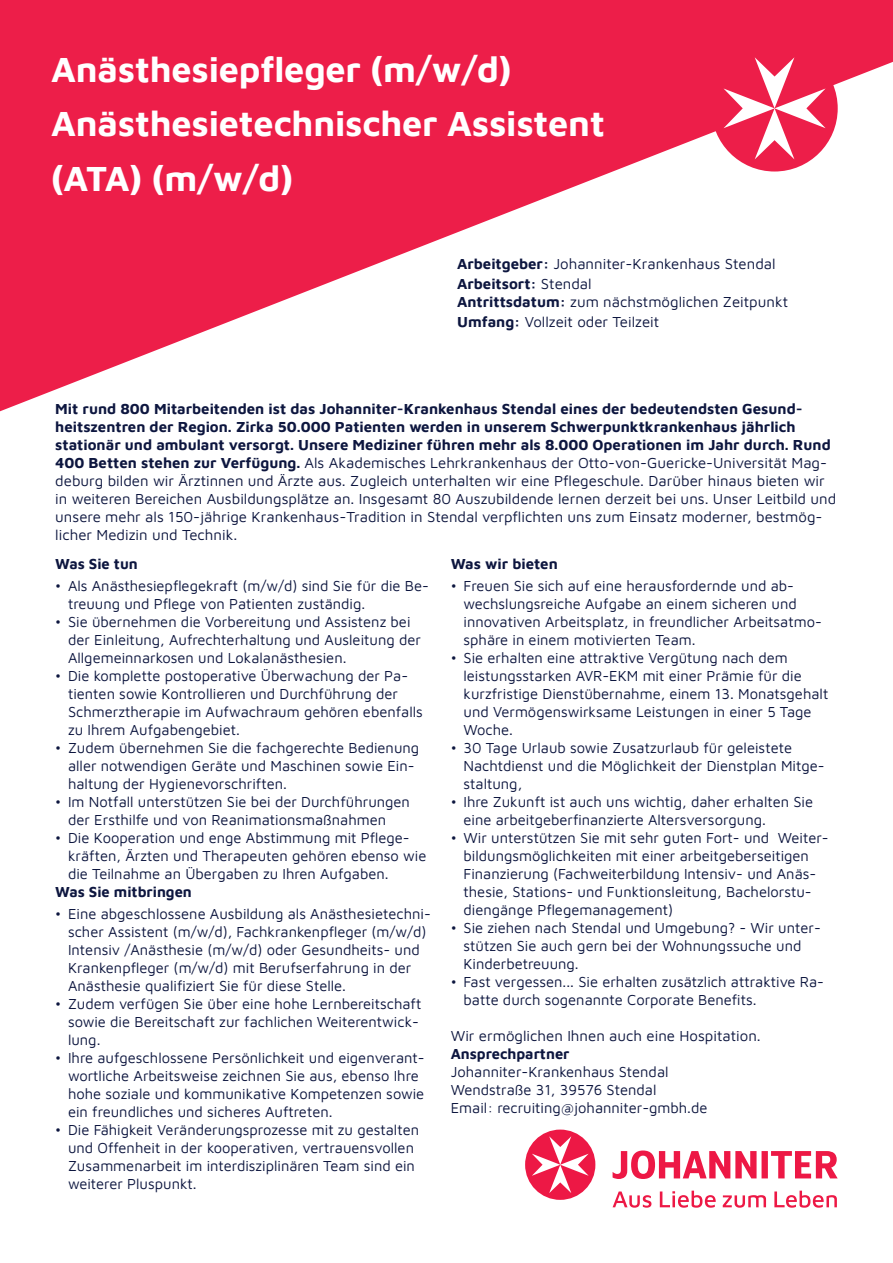
<style>
.page{position:relative;width:893px;height:1263px;background:#fff}
.page>*{position:absolute;margin:0;border:0;box-sizing:border-box;transform-origin:0 0}
.t1{font:700 36px/54px "Maven Pro";letter-spacing:-.005em;color:#fff}
.t2{font:15px/18px "Maven Pro";color:#0d163f}
.t3{font:700 15px "Maven Pro";color:#0d163f}
.s1{font-weight:700}
</style>
<div class="page">
<svg style="left:0;top:0;width:893px;height:411px;fill:#ed1e49"></svg>
<div style="left:711px;top:45px;width:127px;height:126px;background:#ed1e49;border-radius:50%"></div>
<svg style="left:723px;top:57px;width:103px;height:102px"></svg>
<svg style="left:525px;top:1129px;width:313px;height:79px"></svg>
<h1 class="t1" style="left:51px;top:41px;width:555px">Anästhesiepfleger (m/w/d)<br>Anästhesietechnischer Assistent (ATA) (m/w/d)</h1>
<p class="t2" style="left:457px;top:253px;width:320px;line-height:20.1px"><span class="s1">Arbeitgeber:</span> Johanniter-Krankenhaus Stendal<br><span class="s1">Arbeitsort:</span> Stendal</p>
<p class="t2" style="left:457px;top:291px;width:332px;line-height:20.1px"><span class="s1">Antrittsdatum:</span> zum nächstmöglichen Zeitpunkt<br><span class="s1">Umfang:</span> Vollzeit oder Teilzeit</p>
<p class="t2" style="left:55px;top:399px;width:782px"><span class="s1">Mit rund 800 Mitarbeitenden ist das Johanniter-Krankenhaus Stendal eines der bedeutendsten Gesund&shy;heitszentren der Region. Zirka 50.000 Patienten werden in unserem Schwerpunktkrankenhaus jährlich stationär und ambulant versorgt. Unsere Mediziner führen mehr als 8.000 Operationen im Jahr durch. Rund 400 Betten stehen zur Verfügung.</span> Als Akademisches Lehrkrankenhaus der Otto-von-Guericke-Universität Mag&shy;deburg bilden wir Ärztinnen und Ärzte aus. Zugleich unterhalten wir eine Pflegeschule. Darüber hinaus bieten wir in weiteren Bereichen Ausbildungsplätze an. Insgesamt 80 Auszubildende lernen derzeit bei uns. Unser Leitbild und unsere mehr als 150-jährige Krankenhaus-Tradition in Stendal verpflichten uns zum Einsatz moderner, bestmög&shy;licher Medizin und Technik.</p>
<p class="t3" style="left:55px;top:554px;width:84px">Was Sie tun</p>
<p class="t2" style="left:68px;top:576px;width:362px;text-indent:-13px">• Als Anästhesiepflegekraft (m/w/d) sind Sie für die Be&shy;treuung und Pflege von Patienten zuständig.</p>
<p class="t2" style="left:68px;top:612px;width:354px;text-indent:-13px">• Sie übernehmen die Vorbereitung und Assistenz bei der Einleitung, Aufrechterhaltung und Ausleitung der<br>Allgemeinnarkosen und Lokalanästhesien.</p>
<p class="t2" style="left:68px;top:666px;width:356px;text-indent:-13px">• Die komplette postoperative Überwachung der Pa&shy;tienten sowie Kontrollieren und Durchführung der Schmerztherapie im Aufwachraum gehören ebenfalls zu Ihrem Aufgabengebiet.</p>
<p class="t2" style="left:68px;top:738px;width:353px;text-indent:-13px">• Zudem übernehmen Sie die fachgerechte Bedienung aller notwendigen Geräte und Maschinen sowie Ein&shy;haltung der Hygienevorschriften.</p>
<p class="t2" style="left:68px;top:792px;width:343px;text-indent:-13px">• Im Notfall unterstützen Sie bei der Durchführungen der Ersthilfe und von Reanimationsmaßnahmen</p>
<p class="t2" style="left:68px;top:828px;width:360px;text-indent:-13px">• Die Kooperation und enge Abstimmung mit Pflege&shy;kräften, Ärzten und Therapeuten gehören ebenso wie die Teilnahme an Übergaben zu Ihren Aufgaben.</p>
<p class="t3" style="left:55px;top:882px;width:138px">Was Sie mitbringen</p>
<p class="t2" style="left:68px;top:903px;width:364px;text-indent:-13px">• Eine abgeschlossene Ausbildung als Anästhesietechni&shy;scher Assistent (m/w/d), Fachkrankenpfleger (m/w/d)<br>Intensiv /Anästhesie (m/w/d) oder Gesundheits- und Krankenpfleger (m/w/d) mit Berufserfahrung in der Anästhesie qualifiziert Sie für diese Stelle.</p>
<p class="t2" style="left:68px;top:993px;width:355px;text-indent:-13px">• Zudem verfügen Sie über eine hohe Lernbereitschaft sowie die Bereitschaft zur fachlichen Weiterentwick&shy;lung.</p>
<p class="t2" style="left:68px;top:1047px;width:358px;text-indent:-13px">• Ihre aufgeschlossene Persönlichkeit und eigenverant&shy;wortliche Arbeitsweise zeichnen Sie aus, ebenso Ihre hohe soziale und kommunikative Kompetenzen sowie ein freundliches und sicheres Auftreten.</p>
<p class="t2" style="left:68px;top:1119px;width:353px;text-indent:-13px">• Die Fähigkeit Veränderungsprozesse mit zu gestalten und Offenheit in der kooperativen, vertrauensvollen Zusammenarbeit im interdisziplinären Team sind ein weiterer Pluspunkt.</p>
<p class="t3" style="left:451px;top:554px;width:109px">Was wir bieten</p>
<p class="t2" style="left:463px;top:576px;width:360px;text-indent:-13px">• Freuen Sie sich auf eine herausfordernde und ab&shy;wechslungsreiche Aufgabe an einem sicheren und innovativen Arbeitsplatz, in freundlicher Arbeitsatmo&shy;sphäre in einem motivierten Team.</p>
<p class="t2" style="left:463px;top:648px;width:366px;text-indent:-13px">• Sie erhalten eine attraktive Vergütung nach dem leistungsstarken AVR-EKM mit einer Prämie für die kurzfristige Dienstübernahme, einem 13. Monatsgehalt und Vermögenswirksame Leistungen in einer 5 Tage Woche.</p>
<p class="t2" style="left:463px;top:738px;width:363px;text-indent:-13px">• 30 Tage Urlaub sowie Zusatzurlaub für geleistete<br>Nachtdienst und die Möglichkeit der Dienstplan Mitge&shy;staltung,</p>
<p class="t2" style="left:463px;top:792px;width:351px;text-indent:-13px">• Ihre Zukunft ist auch uns wichtig, daher erhalten Sie eine arbeitgeberfinanzierte Altersversorgung.</p>
<p class="t2" style="left:463px;top:828px;width:367px;text-indent:-13px">• Wir unterstützen Sie mit sehr guten Fort- und Weiter&shy;bildungsmöglichkeiten mit einer arbeitgeberseitigen Finanzierung (Fachweiterbildung Intensiv- und Anäs&shy;thesie, Stations- und Funktionsleitung, Bachelorstu&shy;diengänge Pflegemanagement)</p>
<p class="t2" style="left:463px;top:918px;width:359px;text-indent:-13px">• Sie ziehen nach Stendal und Umgebung? - Wir unter&shy;stützen Sie auch gern bei der Wohnungssuche und<br>Kinderbetreuung.</p>
<p class="t2" style="left:463px;top:972px;width:362px;text-indent:-13px">• Fast vergessen... Sie erhalten zusätzlich attraktive Ra&shy;batte durch sogenannte Corporate Benefits.</p>
<p class="t2" style="left:451px;top:1026px;width:312px">Wir ermöglichen Ihnen auch eine Hospitation.</p>
<p class="t3" style="left:451px;top:1044px;width:120px">Ansprechpartner</p>
<p class="t2" style="left:451px;top:1062px;width:258px">Johanniter-Krankenhaus Stendal<br>Wendstraße 31, 39576 Stendal<br>Email: recruiting@johanniter-gmbh.de</p>
</div>
